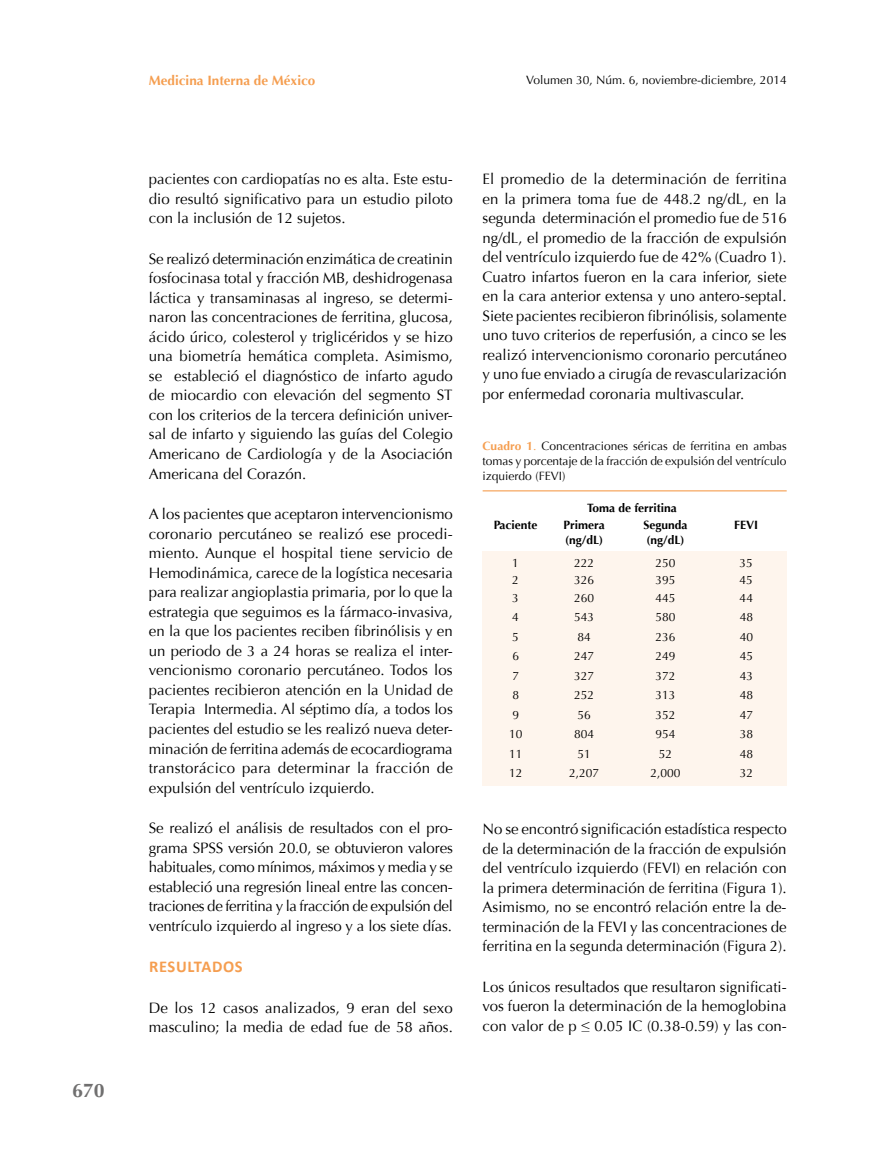
<style>
.page{position:relative;width:893px;height:1149px;background:#fff}
.page>*{position:absolute;margin:0;border:0;box-sizing:border-box;transform-origin:0 0}
.t1{font:700 19.5px "Optima";color:#706f6f}
.t2{font:700 16.5px "Calibri";letter-spacing:.04em;color:#f59e50}
.t3{font:15px/19.5px "Optima";color:#000;text-align:justify}
.t4{font:700 13.5px "Optima";color:#f59e50}
.t5{font:12px/15px "Optima";color:#000;text-align:justify}
.t6{font:700 12px/15px "Optima";color:#000}
.s1{font-weight:700;color:#f59e50}
.s2{color:#f59e50}
</style>
<div class="page">
<div style="left:483px;top:551px;width:304px;height:234px;background:#fef5ed"></div>
<hr style="left:483px;top:490px;width:304px;height:1px;background:#f59e50">
<h1 class="t1" style="left:72px;top:1079px;width:34px">670</h1>
<p class="t4" style="left:149px;top:73px;width:168px">Medicina Interna de México</p>
<p class="t5" style="left:526px;top:72px;width:262px">Volumen 30, Núm. 6, noviembre-diciembre, 2014</p>
<p class="t3" style="left:149px;top:169px;width:306px">pacientes con cardiopatías no es alta. Este estu&shy;dio resultó significativo para un estudio piloto con la inclusión de 12 sujetos.</p>
<p class="t3" style="left:149px;top:249px;width:306px">Se realizó determinación enzimática de creatinin fosfocinasa total y fracción MB, deshidrogenasa láctica y transaminasas al ingreso, se determi&shy;naron las concentraciones de ferritina, glucosa, ácido úrico, colesterol y triglicéridos y se hizo una biometría hemática completa. Asimismo, se estableció el diagnóstico de infarto agudo de miocardio con elevación del segmento ST con los criterios de la tercera definición univer&shy;sal de infarto y siguiendo las guías del Colegio Americano de Cardiología y de la Asociación Americana del Corazón.</p>
<p class="t3" style="left:149px;top:504px;width:306px">A los pacientes que aceptaron intervencionismo coronario percutáneo se realizó ese procedi&shy;miento. Aunque el hospital tiene servicio de Hemodinámica, carece de la logística necesaria para realizar angioplastia primaria, por lo que la estrategia que seguimos es la fármaco-invasiva, en la que los pacientes reciben fibrinólisis y en un periodo de 3 a 24 horas se realiza el inter&shy;vencionismo coronario percutáneo. Todos los pacientes recibieron atención en la Unidad de Terapia Intermedia. Al séptimo día, a todos los pacientes del estudio se les realizó nueva deter&shy;minación de ferritina además de ecocardiograma transtorácico para determinar la fracción de expulsión del ventrículo izquierdo.</p>
<p class="t3" style="left:149px;top:818px;width:306px">Se realizó el análisis de resultados con el pro&shy;grama SPSS versión 20.0, se obtuvieron valores habituales, como mínimos, máximos y media y se estableció una regresión lineal entre las concen&shy;traciones de ferritina y la fracción de expulsión del ventrículo izquierdo al ingreso y a los siete días.</p>
<p class="t2" style="left:149px;top:955px;width:95px">RESULTADOS</p>
<p class="t3" style="left:149px;top:997px;width:306px">De los 12 casos analizados, 9 eran del sexo masculino; la media de edad fue de 58 años.</p>
<p class="t3" style="left:483px;top:169px;width:306px">El promedio de la determinación de ferritina en la primera toma fue de 448.2 ng/dL, en la segunda determinación el promedio fue de 516 ng/dL, el promedio de la fracción de expulsión del ventrículo izquierdo fue de 42% (Cuadro 1).<br>Cuatro infartos fueron en la cara inferior, siete en la cara anterior extensa y uno antero-septal.<br>Siete pacientes recibieron fibrinólisis, solamente uno tuvo criterios de reperfusión, a cinco se les realizó intervencionismo coronario percutáneo y uno fue enviado a cirugía de revascularización por enfermedad coronaria multivascular.</p>
<p class="t5" style="left:483px;top:438px;width:306px"><span class="s1">Cuadro 1</span><span class="s2">.</span> Concentraciones séricas de ferritina en ambas tomas y porcentaje de la fracción de expulsión del ventrículo izquierdo (FEVI)</p>
<p class="t6" style="left:587px;top:500px;width:91px">Toma de ferritina</p>
<p class="t6" style="left:494px;top:517px;width:45px">Paciente</p>
<p class="t6" style="left:564px;top:517px;width:43px">Primera (ng/dL)</p>
<p class="t6" style="left:643px;top:517px;width:46px">Segunda (ng/dL)</p>
<p class="t6" style="left:734px;top:517px;width:25px">FEVI</p>
<p class="t5" style="left:512px;top:556px;width:8px">1</p>
<p class="t5" style="left:574px;top:556px;width:22px">222</p>
<p class="t5" style="left:655px;top:556px;width:22px">250</p>
<p class="t5" style="left:740px;top:556px;width:15px">35</p>
<p class="t5" style="left:512px;top:573px;width:8px">2</p>
<p class="t5" style="left:574px;top:573px;width:22px">326</p>
<p class="t5" style="left:655px;top:573px;width:22px">395</p>
<p class="t5" style="left:740px;top:573px;width:15px">45</p>
<p class="t5" style="left:512px;top:590px;width:8px">3</p>
<p class="t5" style="left:574px;top:590px;width:22px">260</p>
<p class="t5" style="left:655px;top:590px;width:22px">445</p>
<p class="t5" style="left:740px;top:590px;width:15px">44</p>
<p class="t5" style="left:512px;top:609px;width:8px">4</p>
<p class="t5" style="left:574px;top:609px;width:22px">543</p>
<p class="t5" style="left:655px;top:609px;width:22px">580</p>
<p class="t5" style="left:740px;top:609px;width:15px">48</p>
<p class="t5" style="left:512px;top:629px;width:8px">5</p>
<p class="t5" style="left:578px;top:629px;width:15px">84</p>
<p class="t5" style="left:655px;top:629px;width:22px">236</p>
<p class="t5" style="left:740px;top:629px;width:15px">40</p>
<p class="t5" style="left:512px;top:648px;width:8px">6</p>
<p class="t5" style="left:574px;top:648px;width:22px">247</p>
<p class="t5" style="left:656px;top:648px;width:22px">249</p>
<p class="t5" style="left:740px;top:648px;width:15px">45</p>
<p class="t5" style="left:512px;top:668px;width:8px">7</p>
<p class="t5" style="left:574px;top:668px;width:22px">327</p>
<p class="t5" style="left:656px;top:668px;width:22px">372</p>
<p class="t5" style="left:740px;top:668px;width:15px">43</p>
<p class="t5" style="left:512px;top:687px;width:8px">8</p>
<p class="t5" style="left:574px;top:687px;width:22px">252</p>
<p class="t5" style="left:656px;top:687px;width:22px">313</p>
<p class="t5" style="left:740px;top:687px;width:15px">48</p>
<p class="t5" style="left:512px;top:707px;width:8px">9</p>
<p class="t5" style="left:578px;top:707px;width:15px">56</p>
<p class="t5" style="left:656px;top:707px;width:22px">352</p>
<p class="t5" style="left:740px;top:707px;width:15px">47</p>
<p class="t5" style="left:509px;top:726px;width:15px">10</p>
<p class="t5" style="left:574px;top:726px;width:22px">804</p>
<p class="t5" style="left:656px;top:726px;width:22px">954</p>
<p class="t5" style="left:740px;top:726px;width:15px">38</p>
<p class="t5" style="left:509px;top:746px;width:15px">11</p>
<p class="t5" style="left:578px;top:746px;width:15px">51</p>
<p class="t5" style="left:659px;top:746px;width:15px">52</p>
<p class="t5" style="left:740px;top:746px;width:15px">48</p>
<p class="t5" style="left:509px;top:765px;width:15px">12</p>
<p class="t5" style="left:569px;top:765px;width:32px">2,207</p>
<p class="t5" style="left:651px;top:765px;width:32px">2,000</p>
<p class="t5" style="left:740px;top:765px;width:15px">32</p>
<p class="t3" style="left:483px;top:819px;width:306px">No se encontró significación estadística respecto de la determinación de la fracción de expulsión del ventrículo izquierdo (FEVI) en relación con la primera determinación de ferritina (Figura 1).<br>Asimismo, no se encontró relación entre la de&shy;terminación de la FEVI y las concentraciones de ferritina en la segunda determinación (Figura 2).</p>
<p class="t3" style="left:483px;top:976px;width:306px">Los únicos resultados que resultaron significati&shy;vos fueron la determinación de la hemoglobina con valor de p ≤ 0.05 IC (0.38-0.59) y las con-</p>
</div>
